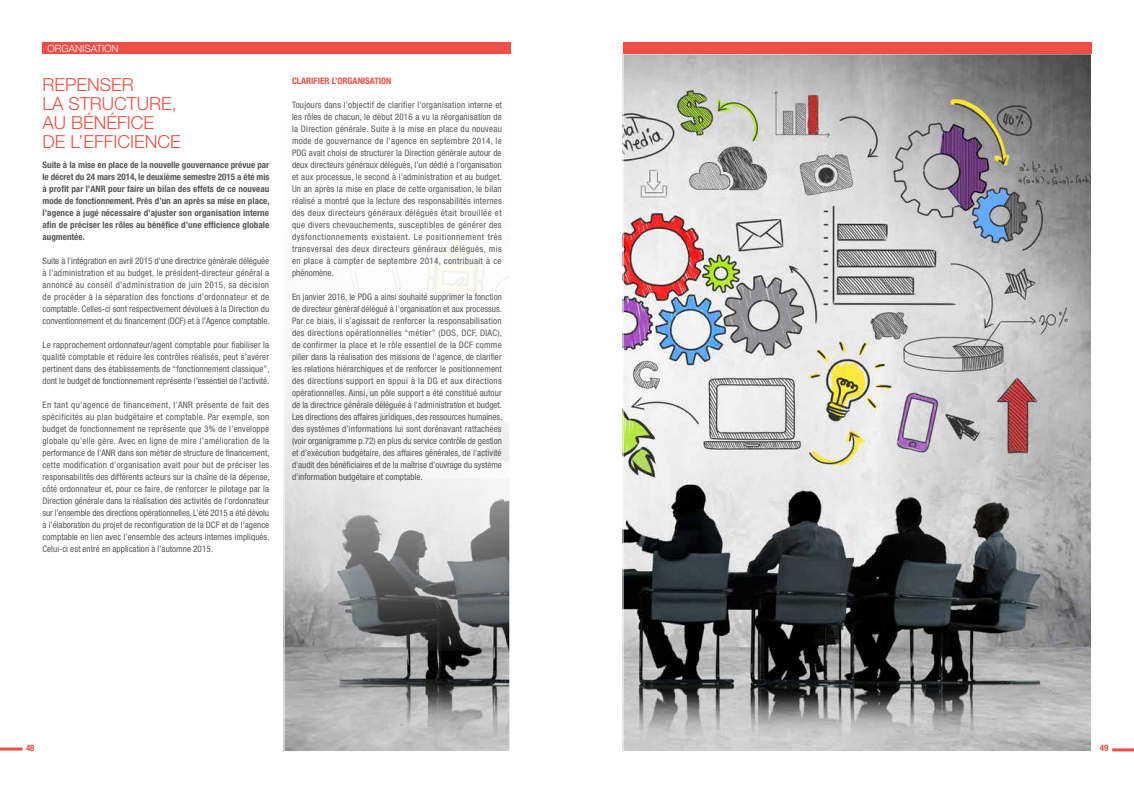
<style>
.page{position:relative;width:1134px;height:794px;background:#fff}
.page>*{position:absolute;margin:0;border:0;box-sizing:border-box;transform-origin:0 0}
.t1{font:300 18px/19px "Helvetica Neue";color:#ea5045}
.t2{font:300 10px "Helvetica Neue";color:#fff}
.t3{font:condensed 9px/12px "Helvetica Neue";color:#575756;text-align:justify}
.t4{font:700 condensed 9px/12px "Helvetica Neue";letter-spacing:.01em;color:#575756;text-align:justify}
.t5{font:700 condensed 9px "Helvetica Neue";color:#ea5045}
</style>
<div class="page">
<hr style="left:0;top:747px;width:23px;height:3px;background:#ea5045">
<hr style="left:1112px;top:748px;width:22px;height:3px;background:#ea5045">
<img style="left:285px;top:650px;width:223px;height:100px">
<img style="left:624px;top:55px;width:466px;height:695px">
<div style="left:623px;top:43px;width:468px;height:11px;background:#ea5045"></div>
<svg style="left:283px;top:241px;width:227px;height:409px"></svg>
<div style="left:42px;top:43px;width:468px;height:11px;background:#ea5045"></div>
<div style="left:292px;top:295px;width:218px;height:183px;background:#fff"></div>
<p class="t2" style="left:47px;top:42px;width:73px">ORGANISATION</p>
<h1 class="t1" style="left:43px;top:74px;width:140px">REPENSER<br>LA STRUCTURE,<br>AU BÉNÉFICE<br>DE L’EFFICIENCE</h1>
<p class="t4" style="left:43px;top:159px;width:229px">Suite à la mise en place de la nouvelle gouvernance prévue par le décret du 24 mars 2014, le deuxième semestre 2015 a été mis à profit par l’ANR pour faire un bilan des effets de ce nouveau mode de fonctionnement. Près d’un an après sa mise en place, l’agence a jugé nécessaire d’ajuster son organisation interne afin de préciser les rôles au bénéfice d’une efficience globale augmentée.</p>
<p class="t3" style="left:43px;top:255px;width:229px">Suite à l’intégration en avril 2015 d’une directrice générale déléguée à l’administration et au budget, le président-directeur général a annoncé au conseil d’administration de juin 2015, sa décision de procéder à la séparation des fonctions d’ordonnateur et de comptable. Celles-ci sont respectivement dévolues à la Direction du conventionnement et du financement (DCF) et à l’Agence comptable.</p>
<p class="t3" style="left:43px;top:339px;width:228px">Le rapprochement ordonnateur/agent comptable pour fiabiliser la qualité comptable et réduire les contrôles réalisés, peut s’avérer pertinent dans des établissements de “fonctionnement classique”, dont le budget de fonctionnement représente l’essentiel de l’activité.</p>
<p class="t3" style="left:43px;top:399px;width:229px">En tant qu’agence de financement, l’ANR présente de fait des spécificités au plan budgétaire et comptable. Par exemple, son budget de fonctionnement ne représente que 3% de l’enveloppe globale qu’elle gère. Avec en ligne de mire l’amélioration de la performance de l’ANR dans son métier de structure de financement, cette modification d’organisation avait pour but de préciser les responsabilités des différents acteurs sur la chaîne de la dépense, côté ordonnateur et, pour ce faire, de renforcer le pilotage par la Direction générale dans la réalisation des activités de l’ordonnateur sur l’ensemble des directions opérationnelles. L’été 2015 a été dévolu à l’élaboration du projet de reconfiguration de la DCF et de l’agence comptable en lien avec l’ensemble des acteurs internes impliqués.<br>Celui-ci est entré en application à l’automne 2015.</p>
<p class="t5" style="left:292px;top:75px;width:101px">CLARIFIER L’ORGANISATION</p>
<p class="t3" style="left:292px;top:99px;width:211px">Toujours dans l’objectif de clarifier l’organisation interne et les rôles de chacun, le début 2016 a vu la réorganisation de la Direction générale. Suite à la mise en place du nouveau mode de gouvernance de l’agence en septembre 2014, le PDG avait choisi de structurer la Direction générale autour de deux directeurs généraux délégués, l’un dédié à l’organisation et aux processus, le second à l’administration et au budget.<br>Un an après la mise en place de cette organisation, le bilan réalisé a montré que la lecture des responsabilités internes des deux directeurs généraux délégués était brouillée et que divers chevauchements, susceptibles de générer des dysfonctionnements existaient. Le positionnement très transversal des deux directeurs généraux délégués, mis en place à compter de septembre 2014, contribuait à ce phénomène.</p>
<p class="t3" style="left:292px;top:291px;width:212px">En janvier 2016, le PDG a ainsi souhaité supprimer la fonction de directeur général délégué à l’organisation et aux processus.<br>Par ce biais, il s’agissait de renforcer la responsabilisation des directions opérationnelles “métier” (DOS, DCF, DIAC), de confirmer la place et le rôle essentiel de la DCF comme pilier dans la réalisation des missions de l’agence, de clarifier les relations hiérarchiques et de renforcer le positionnement des directions support en appui à la DG et aux directions opérationnelles. Ainsi, un pôle support a été constitué autour de la directrice générale déléguée à l'administration et budget.<br>Les directions des affaires juridiques, des ressources humaines, des systèmes d’informations lui sont dorénavant rattachées (voir organigramme p.72) en plus du service contrôle de gestion et d’exécution budgétaire, des affaires générales, de l'activité d'audit des bénéficiaires et de la maîtrise d’ouvrage du système d’information budgétaire et comptable.</p>
<p class="t5" style="left:26px;top:742px;width:10px">48</p>
<p class="t5" style="left:1100px;top:743px;width:10px">49</p>
</div>
